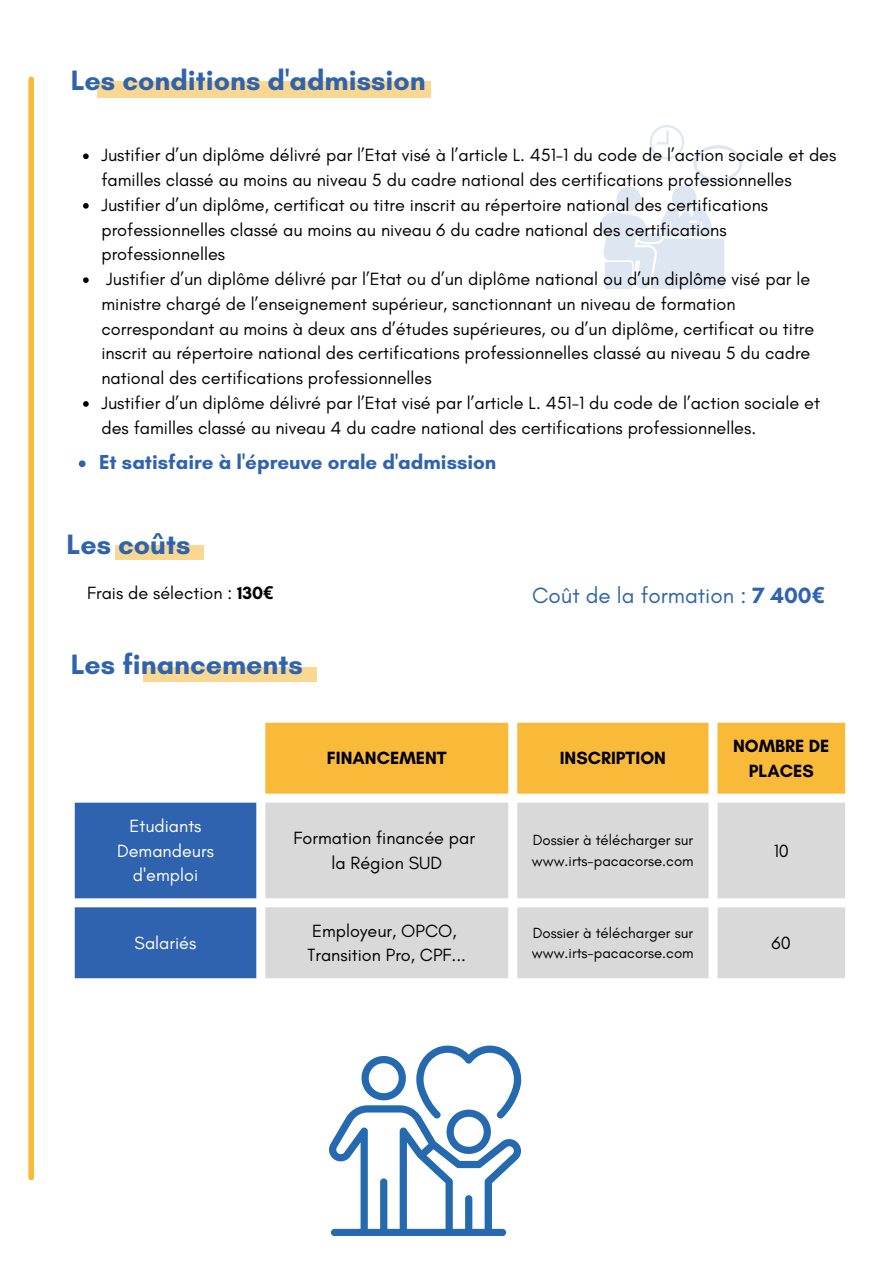
<style>
.page{position:relative;width:894px;height:1264px;background:#fff}
.page>*{position:absolute;margin:0;border:0;box-sizing:border-box;transform-origin:0 0}
.t1{font:700 28.5px "Glacial Indifference";color:#3063af}
.t2{font:22.5px "Glacial Indifference";color:#3063af}
.t3{font:700 20.55px "Glacial Indifference";color:#3063af}
.t4{font:18px/24.8px "Glacial Indifference";color:#000}
.t5{font:700 18px/24.8px "Glacial Indifference";color:#000;text-align:center}
.t6{font:18px/24.8px "Glacial Indifference";color:#fff;text-align:center}
.t7{font:15px/20.2px "Glacial Indifference";color:#000}
.s1{font-weight:700}
.s2{font-family:"Noto Sans";font-weight:700}
</style>
<div class="page">
<div style="left:98px;top:81px;width:332px;height:17px;background:#fbd892"></div>
<svg style="left:600px;top:125px;width:142px;height:164px"></svg>
<svg style="left:28px;top:76px;width:6px;height:1104px;background:#f9bd46"></svg>
<div style="left:265px;top:722px;width:579px;height:71px;background:#f9b939"></div>
<div style="left:75px;top:802px;width:181px;height:176px;background:#3063af"></div>
<svg style="left:265px;top:802px;width:579px;height:176px;background:#dcdcdc"></svg>
<svg style="left:329px;top:1045px;width:192px;height:190px"></svg>
<div style="left:143px;top:667px;width:174px;height:14px;background:#fbd892"></div>
<svg style="left:83px;top:153px;width:6px;height:6px"></svg>
<svg style="left:83px;top:203px;width:6px;height:6px"></svg>
<svg style="left:83px;top:277px;width:6px;height:6px"></svg>
<svg style="left:83px;top:401px;width:6px;height:6px"></svg>
<svg style="left:79px;top:460px;width:6px;height:7px"></svg>
<div style="left:115px;top:544px;width:88px;height:15px;background:#fbd892"></div>
<p class="t1" style="left:71px;top:63px;width:356px">Les conditions d'admission</p>
<p class="t4" style="left:101px;top:143px;width:736px">Justifier d’un diplôme délivré par l’Etat visé à l’article L. 451-1 du code de l’action sociale et des familles classé au moins au niveau 5 du cadre national des certifications professionnelles</p>
<p class="t4" style="left:101px;top:192px;width:668px">Justifier d’un diplôme, certificat ou titre inscrit au répertoire national des certifications professionnelles classé au moins au niveau 6 du cadre national des certifications professionnelles</p>
<p class="t4" style="left:101px;top:266px;width:714px">Justifier d’un diplôme délivré par l’Etat ou d’un diplôme national ou d’un diplôme visé par le ministre chargé de l’enseignement supérieur, sanctionnant un niveau de formation correspondant au moins à deux ans d’études supérieures, ou d’un diplôme, certificat ou titre inscrit au répertoire national des certifications professionnelles classé au niveau 5 du cadre national des certifications professionnelles</p>
<p class="t4" style="left:101px;top:390px;width:720px">Justifier d’un diplôme délivré par l’Etat visé par l’article L. 451-1 du code de l’action sociale et des familles classé au niveau 4 du cadre national des certifications professionnelles.</p>
<p class="t3" style="left:99px;top:450px;width:398px">Et satisfaire à l'épreuve orale d'admission</p>
<p class="t1" style="left:66px;top:527px;width:126px">Les coûts</p>
<p class="t4" style="left:87px;top:580px;width:188px">Frais de sélection : <span class="s1">130</span><span class="s2">€</span></p>
<p class="t2" style="left:532px;top:581px;width:294px">Coût de la formation : <span class="s1">7 400</span><span class="s2">€</span></p>
<p class="t1" style="left:71px;top:647px;width:233px">Les financements</p>
<h1 class="t5" style="left:327px;top:745px;width:121px">FINANCEMENT</h1>
<p class="t5" style="left:559px;top:745px;width:108px">INSCRIPTION</p>
<p class="t5" style="left:733px;top:733px;width:98px">NOMBRE DE<br>PLACES</p>
<p class="t6" style="left:117px;top:813px;width:98px">Etudiants<br>Demandeurs d'emploi</p>
<p class="t6" style="left:135px;top:930px;width:63px">Salariés</p>
<p class="t4" style="left:293px;top:825px;width:183px">Formation financée par</p>
<p class="t4" style="left:331px;top:850px;width:112px">la Région SUD</p>
<h2 class="t4" style="left:312px;top:917px;width:146px">Employeur, OPCO,</h2>
<h1 class="t4" style="left:307px;top:942px;width:160px">Transition Pro, CPF...</h1>
<p class="t7" style="left:532px;top:830px;width:163px">Dossier à télécharger sur www.irts-pacacorse.com</p>
<h1 class="t4" style="left:773px;top:838px;width:17px">10</h1>
<p class="t7" style="left:532px;top:922px;width:163px">Dossier à télécharger sur www.irts-pacacorse.com</p>
<p class="t4" style="left:771px;top:930px;width:21px">60</p>
</div>
